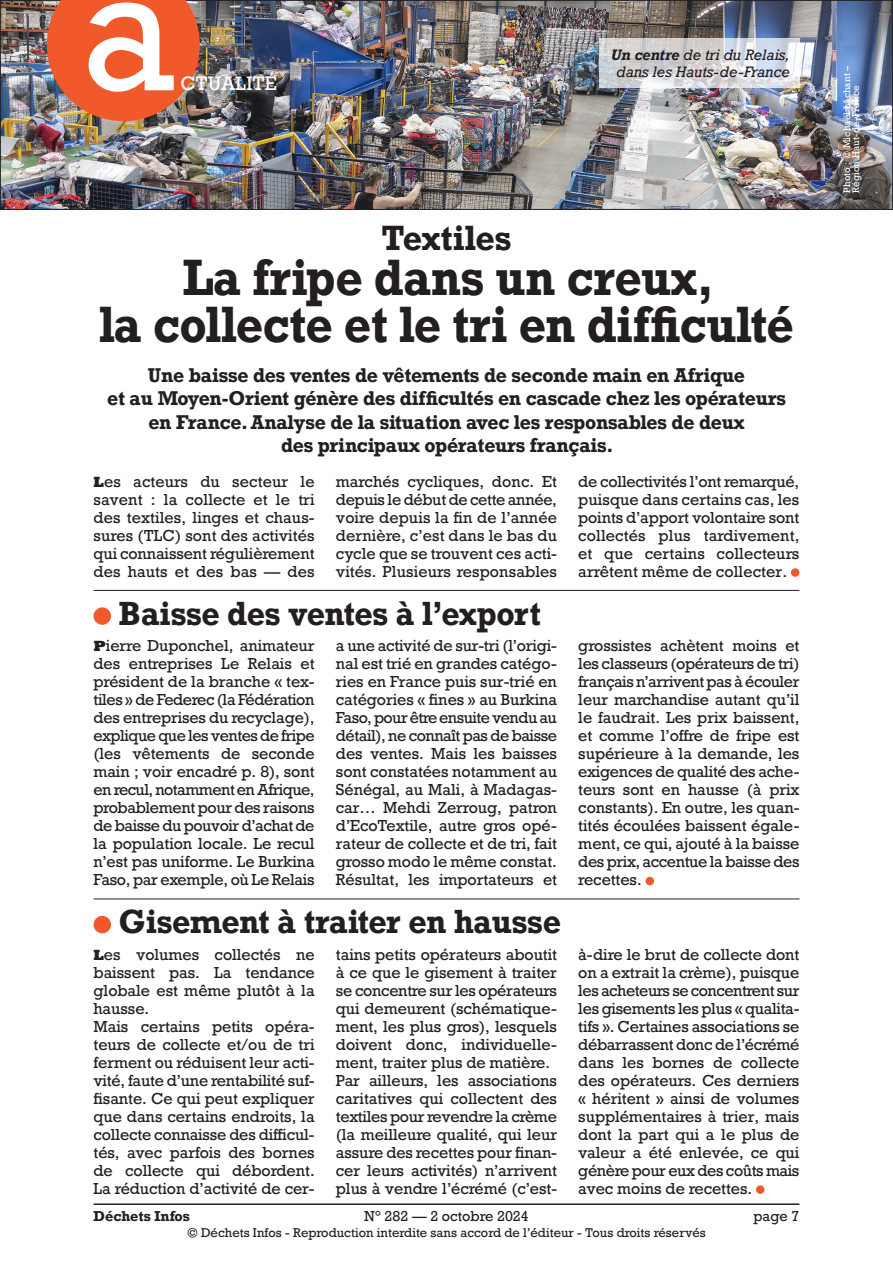
<style>
.page{position:relative;width:893px;height:1263px;background:#fff}
.page>*{position:absolute;margin:0;border:0;box-sizing:border-box;transform-origin:0 0}
.t1{font:166.5px "Rockwell";color:#fff}
.Titre_32{font:700 48px/46.5px "Rockwell";letter-spacing:-.01em;color:#231f20;text-align:center;scale:.93 1}
.Titre_32-2{font:700 33px "Rockwell";color:#231f20;scale:.96 1}
.Texte_courant{font:700 31.5px "Rockwell";letter-spacing:-.005em;color:#231f20;scale:.95 1}
.Titre_32-3{font:700 18.75px/23.2px "Rockwell";letter-spacing:-.015em;color:#231f20;text-align:center}
.t2{font:18.3px "Rockwell";color:#fff}
.Texte_courant-2{font:15px/18px "Rockwell";letter-spacing:-.005em;color:#231f20;text-align:justify}
.Légende_photo{font:italic 14.25px "Rockwell";letter-spacing:-.005em;color:#231f20}
.t3{font:13.5px "Rockwell";color:#231f20}
.t4{font:700 13.5px "Rockwell";color:#231f20}
.t5{font:12px "Rockwell";color:#231f20}
.Crédit_photo{font:9px "Rockwell";letter-spacing:.015em;color:#fff}
.s1{font-weight:700}
.s2{font-family:"Rockwell Std";font-weight:800}
</style>
<div class="page">
<hr style="left:94px;top:1203px;width:705px;height:2px;background:#231f20">
<div style="left:791px;top:568px;width:8px;height:9px;background:#f1592a;border-radius:50%"></div>
<hr style="left:94px;top:590px;width:705px;height:1px;background:#231f20">
<div style="left:94px;top:607px;width:17px;height:18px;background:#f1592a;border-radius:50%"></div>
<div style="left:646px;top:877px;width:8px;height:8px;background:#f1592a;border-radius:50%"></div>
<hr style="left:94px;top:898px;width:705px;height:1px;background:#231f20">
<div style="left:94px;top:916px;width:17px;height:17px;background:#f1592a;border-radius:50%"></div>
<div style="left:756px;top:1185px;width:8px;height:9px;background:#f1592a;border-radius:50%"></div>
<img style="left:2px;top:2px;width:889px;height:206px">
<div style="left:0;top:0;width:893px;height:210px;border:1px solid #231f20"></div>
<svg style="left:599px;top:38px;width:200px;height:50px;background:#d7d8dc"></svg>
<svg style="left:47px;top:0;width:153px;height:121px;background:#df5e35"></svg>
<p class="t1" style="left:80px;top:-73px;width:98px">a</p>
<p class="t2" style="left:180px;top:72px;width:98px">CTUALITÉ</p>
<p class="Légende_photo" style="left:611px;top:46px;width:180px"><span class="s1">Un centre</span> de tri du Relais,</p>
<p class="Légende_photo" style="left:616px;top:63px;width:175px">dans les Hauts-de-France</p>
<p class="Titre_32-2" style="left:382px;top:216px;width:137px">Textiles</p>
<p class="Titre_32" style="left:99px;top:254px;width:748px">La fripe dans un creux,<br>la collecte et le tri en difficulté</p>
<p class="Titre_32-3" style="left:107px;top:363px;width:680px">Une baisse des ventes de vêtements de seconde main en Afrique<br>et au Moyen-Orient génère des difficultés en cascade chez les opérateurs en France. Analyse de la situation avec les responsables de deux<br>des principaux opérateurs français.</p>
<p class="Texte_courant-2" style="left:94px;top:473px;width:223px"><span class="s2">L</span>es acteurs du secteur le savent : la collecte et le tri des textiles, linges et chaus&shy;sures (TLC) sont des activités qui connaissent régulièrement des hauts et des bas — des</p>
<p class="Texte_courant-2" style="left:336px;top:473px;width:223px">marchés cycliques, donc. Et depuis le début de cette année, voire depuis la fin de l’année dernière, c’est dans le bas du cycle que se trouvent ces acti&shy;vités. Plusieurs responsables</p>
<p class="Texte_courant-2" style="left:578px;top:473px;width:223px">de collectivités l’ont remarqué, puisque dans certains cas, les points d’apport volontaire sont collectés plus tardivement, et que certains collecteurs arrêtent même de collecter.</p>
<p class="Texte_courant" style="left:119px;top:593px;width:446px">Baisse des ventes à l’export</p>
<p class="Texte_courant-2" style="left:94px;top:637px;width:223px"><span class="s2">P</span>ierre Duponchel, animateur des entreprises Le Relais et président de la branche « tex&shy;tiles » de Federec (la Fédération des entreprises du recyclage), explique que les ventes de fripe (les vêtements de seconde main ; voir encadré p. 8), sont en recul, notamment en Afrique, probablement pour des raisons de baisse du pouvoir d’achat de la population locale. Le recul n’est pas uniforme. Le Burkina Faso, par exemple, où Le Relais</p>
<p class="Texte_courant-2" style="left:336px;top:637px;width:223px">a une activité de sur-tri (l’origi&shy;nal est trié en grandes catégo&shy;ries en France puis sur-trié en catégories « fines » au Burkina Faso, pour être ensuite vendu au détail), ne connaît pas de baisse des ventes. Mais les baisses sont constatées notamment au Sénégal, au Mali, à Madagas&shy;car… Mehdi Zerroug, patron d’EcoTextile, autre gros opé&shy;rateur de collecte et de tri, fait grosso modo le même constat.<br>Résultat, les importateurs et</p>
<p class="Texte_courant-2" style="left:578px;top:637px;width:223px">grossistes achètent moins et les classeurs (opérateurs de tri) français n’arrivent pas à écouler leur marchandise autant qu’il le faudrait. Les prix baissent, et comme l’offre de fripe est supérieure à la demande, les exigences de qualité des ache&shy;teurs sont en hausse (à prix constants). En outre, les quan&shy;tités écoulées baissent égale&shy;ment, ce qui, ajouté à la baisse des prix, accentue la baisse des recettes.</p>
<p class="Texte_courant" style="left:119px;top:901px;width:467px">Gisement à traiter en hausse</p>
<p class="Texte_courant-2" style="left:94px;top:946px;width:223px"><span class="s2">L</span>es volumes collectés ne baissent pas. La tendance globale est même plutôt à la hausse.</p>
<p class="Texte_courant-2" style="left:94px;top:1018px;width:223px">Mais certains petits opéra&shy;teurs de collecte et/ou de tri ferment ou réduisent leur acti&shy;vité, faute d’une rentabilité suf&shy;fisante. Ce qui peut expliquer que dans certains endroits, la collecte connaisse des difficul&shy;tés, avec parfois des bornes de collecte qui débordent.<br>La réduction d’activité de cer-</p>
<p class="Texte_courant-2" style="left:336px;top:946px;width:223px">tains petits opérateurs aboutit à ce que le gisement à traiter se concentre sur les opérateurs qui demeurent (schématique&shy;ment, les plus gros), lesquels doivent donc, individuelle&shy;ment, traiter plus de matière.</p>
<p class="Texte_courant-2" style="left:336px;top:1072px;width:223px">Par ailleurs, les associations caritatives qui collectent des textiles pour revendre la crème (la meilleure qualité, qui leur assure des recettes pour finan&shy;cer leurs activités) n’arrivent plus à vendre l’écrémé (c’est-</p>
<p class="Texte_courant-2" style="left:578px;top:946px;width:223px">à-dire le brut de collecte dont on a extrait la crème), puisque les acheteurs se concentrent sur les gisements les plus « qualita&shy;tifs ». Certaines associations se débarrassent donc de l’écrémé dans les bornes de collecte des opérateurs. Ces derniers « héritent » ainsi de volumes supplémentaires à trier, mais dont la part qui a le plus de valeur a été enlevée, ce qui génère pour eux des coûts mais avec moins de recettes.</p>
<p class="t4" style="left:94px;top:1207px;width:98px">Déchets Infos</p>
<p class="t3" style="left:364px;top:1207px;width:166px">N° 282 — 2 octobre 2024</p>
<p class="t3" style="left:753px;top:1207px;width:48px">page 7</p>
<p class="t5" style="left:187px;top:1225px;width:520px">© Déchets Infos - Reproduction interdite sans accord de l’éditeur - Tous droits réservés</p>
<p class="Crédit_photo" style="left:841px;top:193px;width:128px;rotate:-90deg">Photo : © Michaël Lâchant –</p>
<p class="Crédit_photo" style="left:850px;top:193px;width:109px;rotate:-90deg">Région Haut-de-France</p>
</div>
